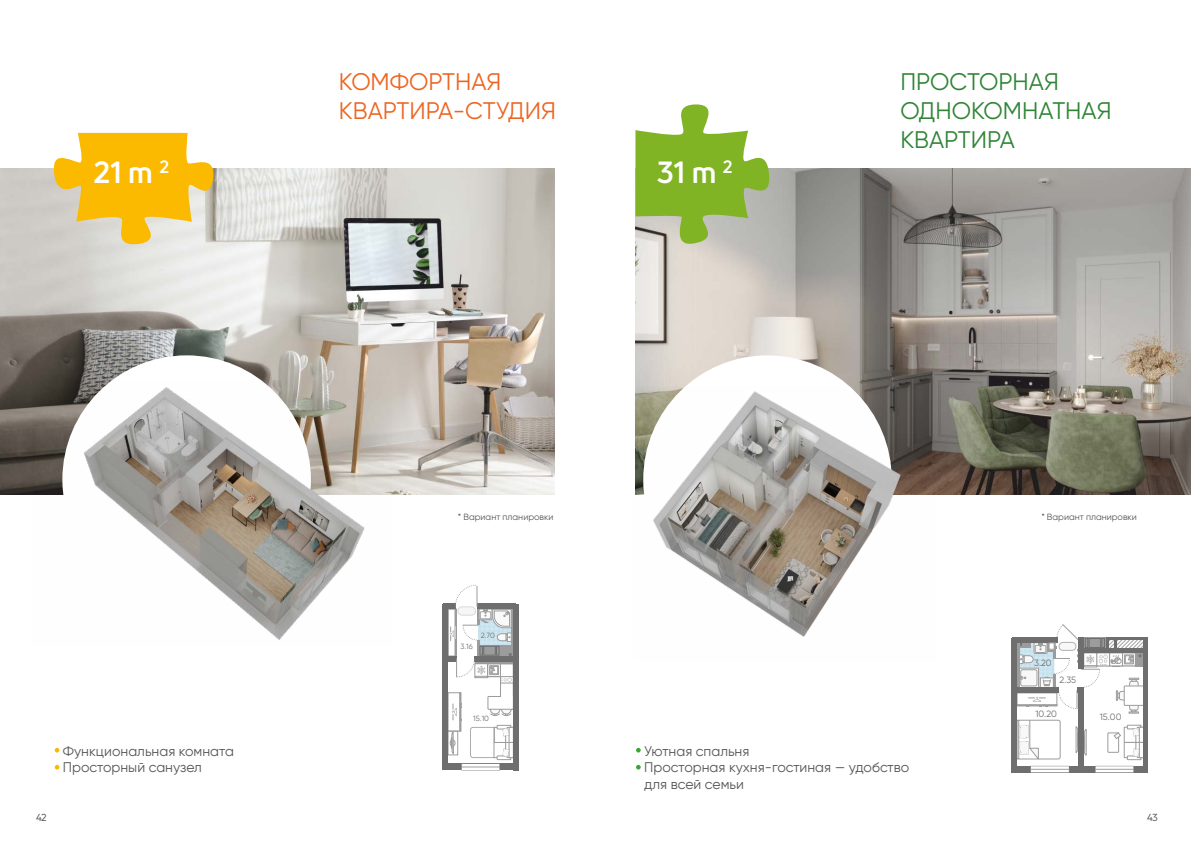
<style>
.page{position:relative;width:1191px;height:842px;background:#fff}
.page>*{position:absolute;margin:0;border:0;box-sizing:border-box;transform-origin:0 0}
.t1{font:700 30px "Uni Neue";color:#fff}
.t2{font:24px/28.8px "Gilroy";color:#308436}
.t3{font:24px/28.8px "Gilroy";color:#ec6622}
.t4{font:14px/16.8px "Gilroy";color:#565655}
.t5{font:10px "Uni Neue";color:#565655}
.t6{font:9.1px "Gilroy";color:#6e6e6e}
.t7{font:9px "Gilroy";color:#565655}
.t8{font:7.6px "Gilroy";color:#6e6e6e}
</style>
<div class="page">
<img style="left:635px;top:169px;width:556px;height:326px">
<img style="left:0;top:169px;width:554px;height:326px">
<svg style="left:53px;top:133px;width:163px;height:115px;background:#f0c857"></svg>
<svg style="left:635px;top:104px;width:135px;height:143px"></svg>
<div style="left:62px;top:355px;width:249px;height:249px;background:#fff;border-radius:50%"></div>
<div style="left:643px;top:355px;width:248px;height:249px;background:#fff;border-radius:50%"></div>
<img style="left:32px;top:380px;width:360px;height:260px">
<img style="left:635px;top:386px;width:300px;height:251px">
<svg style="left:55px;top:748px;width:4px;height:4px"></svg>
<svg style="left:636px;top:748px;width:4px;height:4px"></svg>
<svg style="left:55px;top:765px;width:4px;height:4px"></svg>
<svg style="left:636px;top:765px;width:4px;height:4px"></svg>
<div style="left:448px;top:609px;width:8px;height:47px;border:1px solid #9c9c9d"></div>
<div style="left:448px;top:731px;width:10px;height:24px;border:1px solid #9c9c9d"></div>
<div style="left:448px;top:692px;width:13px;height:39px;border:1px solid #9c9c9d"></div>
<div style="left:443px;top:763px;width:71px;height:7px;background:#6e6e6e"></div>
<div style="left:443px;top:604px;width:5px;height:163px;background:#6e6e6e"></div>
<div style="left:443px;top:604px;width:13px;height:5px;background:#6e6e6e"></div>
<div style="left:443px;top:656px;width:13px;height:6px;background:#6e6e6e"></div>
<svg style="left:450px;top:584px;width:64px;height:186px"></svg>
<div style="left:513px;top:604px;width:6px;height:166px;background:#6e6e6e"></div>
<div style="left:458px;top:607px;width:17px;height:8px;background:#f6f6f6;border-radius:4px"></div>
<div style="left:458px;top:607px;width:18px;height:8px;border:1px solid #d9dada;border-radius:4px"></div>
<div style="left:1124px;top:686px;width:19px;height:19px;border:1px solid #9c9c9d"></div>
<div style="left:1107px;top:733px;width:11px;height:19px;border:1px solid #9c9c9d"></div>
<svg style="left:1113px;top:732px;width:8px;height:7px"></svg>
<div style="left:1124px;top:727px;width:19px;height:16px;border:1px solid #9c9c9d"></div>
<div style="left:1139px;top:727px;width:4px;height:16px;border:1px solid #9c9c9d"></div>
<div style="left:1124px;top:742px;width:19px;height:16px;border:1px solid #9c9c9d"></div>
<div style="left:1139px;top:742px;width:4px;height:16px;border:1px solid #9c9c9d"></div>
<svg style="left:1127px;top:725px;width:14px;height:35px"></svg>
<svg style="left:1075px;top:726px;width:11px;height:30px"></svg>
<svg style="left:1017px;top:720px;width:43px;height:40px"></svg>
<div style="left:1135px;top:653px;width:8px;height:13px;background:#9c9c9d"></div>
<div style="left:1011px;top:766px;width:136px;height:7px;background:#6e6e6e"></div>
<hr style="left:1143px;top:637px;width:4px;height:136px;background:#6e6e6e">
<div style="left:1078px;top:687px;width:5px;height:83px;background:#6e6e6e"></div>
<div style="left:1011px;top:638px;width:6px;height:132px;background:#6e6e6e"></div>
<hr style="left:1080px;top:649px;width:66px;height:4px;background:#6e6e6e">
<hr style="left:1106px;top:637px;width:40px;height:2px;background:#6e6e6e">
<div style="left:1011px;top:637px;width:46px;height:6px;background:#6e6e6e"></div>
<svg style="left:1030px;top:766px;width:39px;height:7px"></svg>
<hr style="left:1030px;top:769px;width:39px;height:1px;background:#9c9c9d">
<svg style="left:1095px;top:766px;width:38px;height:7px"></svg>
<hr style="left:1095px;top:769px;width:38px;height:1px;background:#9c9c9d">
<svg style="left:1017px;top:624px;width:125px;height:89px"></svg>
<h2 class="t3" style="left:339px;top:67px;width:219px">КОМФОРТНАЯ<br>КВАРТИРА-СТУДИЯ</h2>
<h2 class="t2" style="left:900px;top:67px;width:213px">ПРОСТОРНАЯ<br>ОДНОКОМНАТНАЯ<br>КВАРТИРА</h2>
<h1 class="t1" style="left:94px;top:154px;width:77px">21 m <sup>2</sup></h1>
<h1 class="t1" style="left:657px;top:154px;width:77px">31 m <sup>2</sup></h1>
<p class="t7" style="left:458px;top:511px;width:97px">* Вариант планировки</p>
<p class="t7" style="left:1041px;top:511px;width:97px">* Вариант планировки</p>
<p class="t8" style="left:460px;top:642px;width:14px">3.16</p>
<p class="t8" style="left:481px;top:630px;width:16px">2.70</p>
<p class="t6" style="left:1034px;top:657px;width:19px">3.20</p>
<p class="t6" style="left:1059px;top:675px;width:18px">2.35</p>
<p class="t6" style="left:1035px;top:708px;width:23px">10.20</p>
<p class="t8" style="left:473px;top:713px;width:17px">15.10</p>
<p class="t6" style="left:1099px;top:711px;width:23px">15.00</p>
<p class="t4" style="left:63px;top:742px;width:172px">Функциональная комната<br>Просторный санузел</p>
<p class="t4" style="left:644px;top:742px;width:266px">Уютная спальня<br>Просторная кухня-гостиная — удобство для всей семьи</p>
<p class="t5" style="left:36px;top:811px;width:12px">42</p>
<p class="t5" style="left:1147px;top:811px;width:12px">43</p>
</div>
